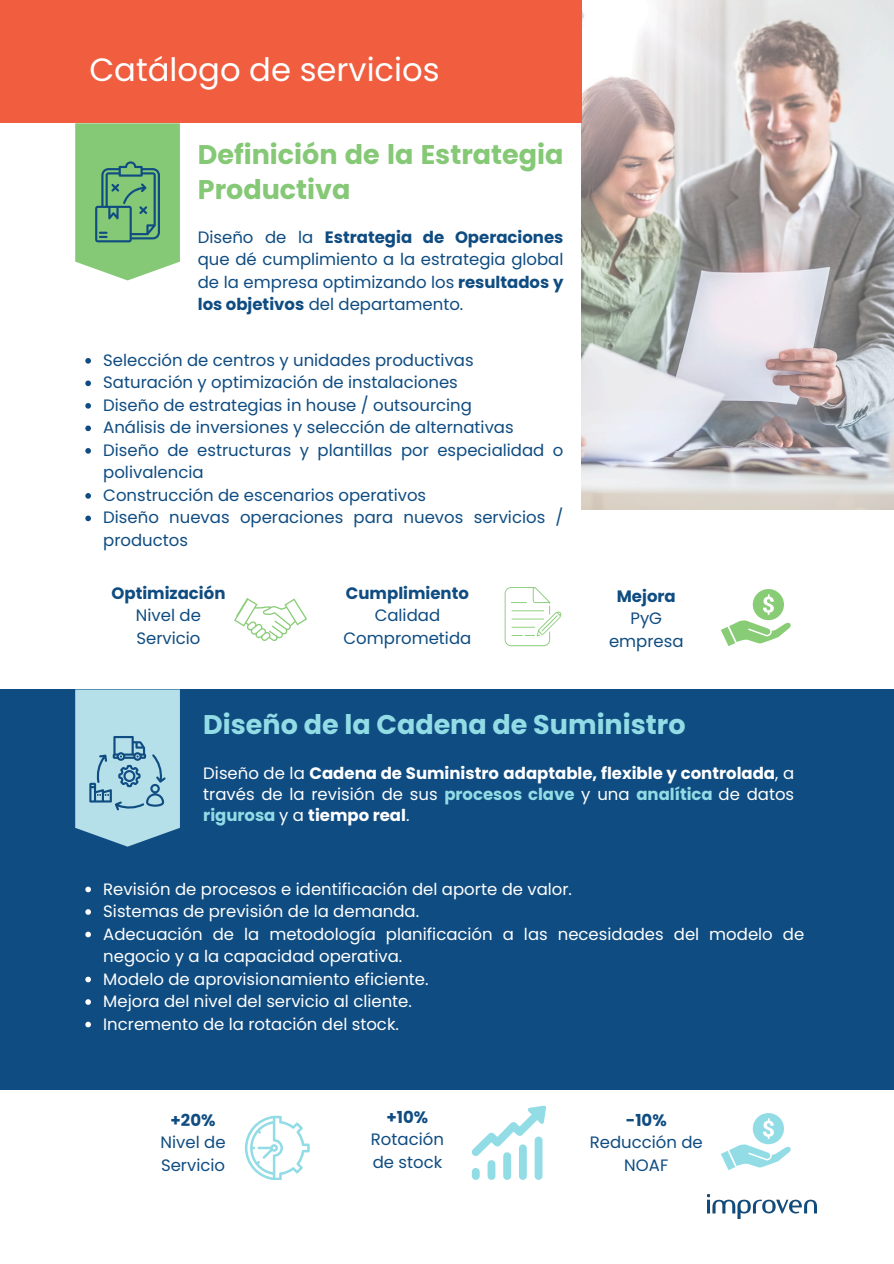
<style>
.page{position:relative;width:894px;height:1264px;background:#fff}
.page>*{position:absolute;margin:0;border:0;box-sizing:border-box;transform-origin:0 0}
.t1{font:32.25px "Poppins";color:#fff}
.t2{font:700 27px/34.8px "Poppins";color:#85c876}
.t3{font:700 27px "Poppins";color:#92dce5}
.t4{font:16.5px/22.5px "Poppins";color:#0f4c81}
.t5{font:16.5px/22.5px "Poppins";color:#fff}
.t6{font:700 16.5px/21.3px "Poppins";color:#fff;text-align:justify}
.t7{font:700 16.5px "Poppins";color:#0f4c81}
.s1{font-weight:700}
.s2{font-weight:400}
.s3{color:#92dce5}
</style>
<div class="page">
<img style="left:581px;top:0;width:312px;height:510px">
<div style="left:0;top:0;width:581px;height:123px;background:#f05d3f"></div>
<div style="left:0;top:689px;width:893px;height:401px;background:#0f4c81"></div>
<svg style="left:75px;top:689px;width:105px;height:157px"></svg>
<img style="left:707px;top:1194px;width:109px;height:24px">
<svg style="left:234px;top:598px;width:73px;height:43px"></svg>
<svg style="left:504px;top:587px;width:57px;height:59px"></svg>
<svg style="left:721px;top:589px;width:69px;height:57px"></svg>
<svg style="left:721px;top:1113px;width:69px;height:57px"></svg>
<svg style="left:245px;top:1115px;width:64px;height:64px"></svg>
<svg style="left:471px;top:1105px;width:74px;height:74px"></svg>
<svg style="left:75px;top:123px;width:105px;height:157px"></svg>
<svg style="left:85px;top:358px;width:6px;height:5px"></svg>
<svg style="left:85px;top:380px;width:6px;height:6px"></svg>
<svg style="left:85px;top:403px;width:6px;height:5px"></svg>
<svg style="left:85px;top:425px;width:6px;height:6px"></svg>
<svg style="left:85px;top:448px;width:6px;height:5px"></svg>
<svg style="left:85px;top:493px;width:6px;height:5px"></svg>
<svg style="left:85px;top:515px;width:6px;height:6px"></svg>
<svg style="left:85px;top:886px;width:6px;height:6px"></svg>
<svg style="left:85px;top:909px;width:6px;height:5px"></svg>
<svg style="left:85px;top:931px;width:6px;height:6px"></svg>
<svg style="left:85px;top:976px;width:6px;height:6px"></svg>
<svg style="left:85px;top:999px;width:6px;height:5px"></svg>
<svg style="left:85px;top:1021px;width:6px;height:6px"></svg>
<p class="t1" style="left:89px;top:47px;width:352px">Catálogo de servicios</p>
<h2 class="t2" style="left:198px;top:137px;width:367px">Definición de la Estrategia<br>Productiva</h2>
<p class="t4" style="left:198px;top:226px;width:367px;text-align:justify">Diseño de la <span class="s1">Estrategia de Operaciones </span>que dé cumplimiento a la estrategia global de la empresa optimizando los <span class="s1">resultados y los objetivos</span> del departamento.</p>
<p class="t4" style="left:103px;top:349px;width:372px">Selección de centros y unidades productivas</p>
<p class="t4" style="left:103px;top:371px;width:356px">Saturación y optimización de instalaciones</p>
<p class="t4" style="left:103px;top:394px;width:370px">Diseño de estrategias in house / outsourcing</p>
<p class="t4" style="left:103px;top:416px;width:412px">Análisis de inversiones y selección de alternativas</p>
<p class="t4" style="left:103px;top:439px;width:461px">Diseño de estructuras y plantillas por especialidad o polivalencia</p>
<p class="t4" style="left:103px;top:484px;width:324px">Construcción de escenarios operativos</p>
<p class="t4" style="left:103px;top:506px;width:461px">Diseño nuevas operaciones para nuevos servicios / productos</p>
<p class="t4" style="left:111px;top:582px;width:115px;text-align:center"><span class="s1">Optimización<br></span>Nivel de<br>Servicio</p>
<p class="t4" style="left:343px;top:582px;width:129px;text-align:center"><span class="s1">Cumplimiento<br></span>Calidad<br>Comprometida</p>
<p class="t7" style="left:616px;top:584px;width:60px">Mejora</p>
<p class="t4" style="left:630px;top:607px;width:33px">PyG</p>
<p class="t4" style="left:609px;top:629px;width:76px">empresa</p>
<h1 class="t3" style="left:203px;top:705px;width:483px">Diseño de la Cadena de Suministro</h1>
<p class="t6" style="left:203px;top:762px;width:592px"><span class="s2">Diseño de la</span> Cadena de Suministro adaptable, flexible y controlada<span class="s2">, a través de la revisión de sus</span> <span class="s3">procesos clave</span> <span class="s2">y una</span> <span class="s3">analítica</span> <span class="s2">de datos </span><span class="s3">rigurosa</span> <span class="s2">y a</span> tiempo real<span class="s2">.</span></p>
<p class="t5" style="left:103px;top:877px;width:470px">Revisión de procesos e identificación del aporte de valor.</p>
<p class="t5" style="left:103px;top:900px;width:317px">Sistemas de previsión de la demanda.</p>
<p class="t5" style="left:103px;top:922px;width:702px">Adecuación de la metodología planificación a las necesidades del modelo de negocio y a la capacidad operativa.</p>
<p class="t5" style="left:103px;top:967px;width:327px">Modelo de aprovisionamiento eficiente.</p>
<p class="t5" style="left:103px;top:990px;width:310px">Mejora del nivel del servicio al cliente.</p>
<p class="t5" style="left:103px;top:1012px;width:297px">Incremento de la rotación del stock.</p>
<h2 class="t7" style="left:170px;top:1108px;width:46px">+20%</h2>
<p class="t4" style="left:160px;top:1131px;width:66px">Nivel de<br>Servicio</p>
<p class="t7" style="left:386px;top:1105px;width:43px">+10%</p>
<p class="t4" style="left:371px;top:1128px;width:74px">Rotación</p>
<p class="t4" style="left:372px;top:1150px;width:71px">de stock</p>
<p class="t7" style="left:625px;top:1108px;width:42px">-10%</p>
<p class="t4" style="left:589px;top:1131px;width:114px;text-align:center">Reducción de<br>NOAF</p>
</div>
